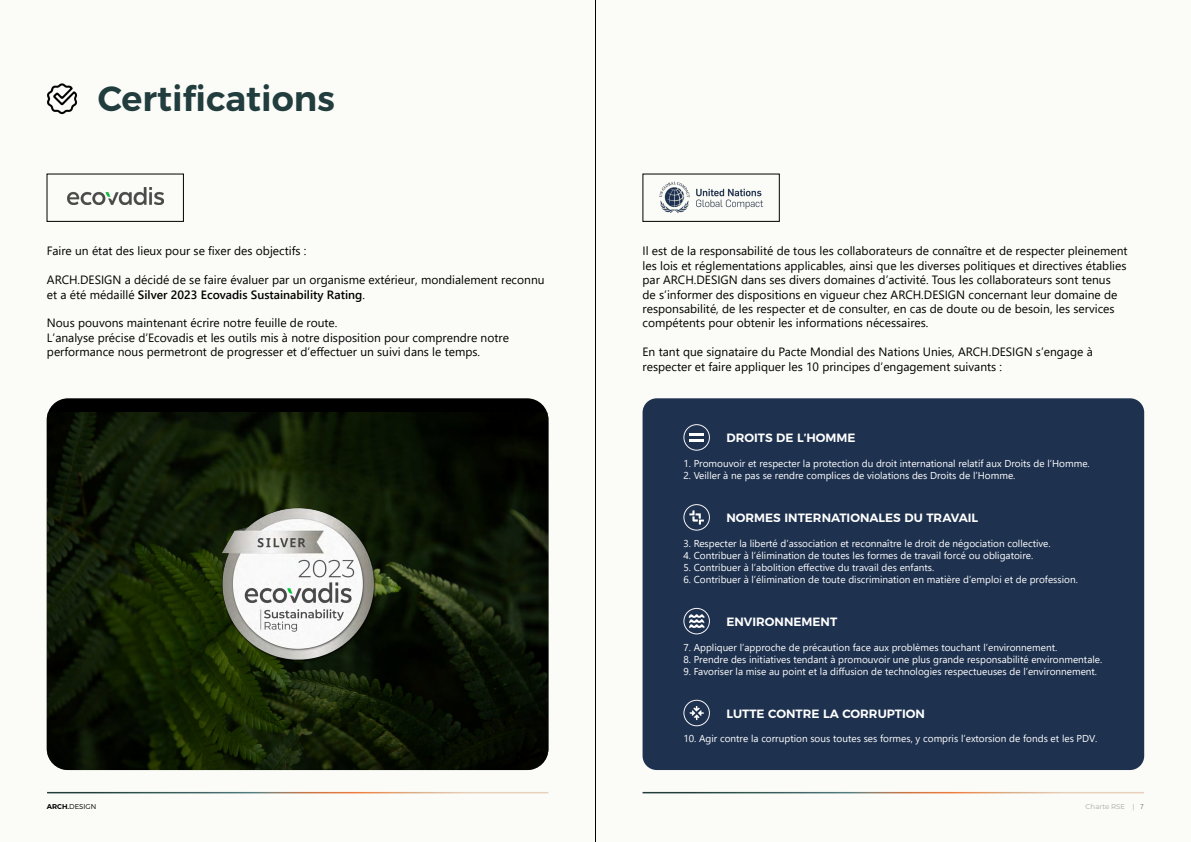
<style>
.page{position:relative;width:1191px;height:842px;background:#fff}
.page>*{position:absolute;margin:0;border:0;box-sizing:border-box;transform-origin:0 0}
.t1{font:600 35px "Montserrat";color:#213d3d}
.t2{font:12px/14.4px "Segoe UI";color:#000}
.t3{font:600 12px "Montserrat";color:#fff}
.t4{font:10px "Segoe UI";color:#fff}
.t5{font:300 7px "Montserrat";color:#000}
.t6{font:7px "Montserrat";color:#a6a6a6}
.s1{font-weight:600}
.s2{font-family:"Segoe UI";color:#7f7f7f}
</style>
<div class="page">
<div style="left:595px;top:0;width:596px;height:842px;background:#fbfcf7"></div>
<div style="left:0;top:0;width:595px;height:842px;background:#fbfcf7"></div>
<hr style="left:47px;top:792px;width:501px;height:1px;background:#fff">
<hr style="left:642px;top:792px;width:501px;height:1px;background:#fff">
<hr style="left:595px;top:0;width:1px;height:842px;background:#000">
<img style="left:47px;top:83px;width:30px;height:31px">
<div style="left:47px;top:398px;width:501px;height:372px;background:#000;border-radius:21px"></div>
<img style="left:47px;top:412px;width:501px;height:358px">
<img style="left:220px;top:506px;width:156px;height:156px">
<img style="left:659px;top:181px;width:105px;height:32px">
<div style="left:642px;top:174px;width:137px;height:48px;border:1px solid #000"></div>
<img style="left:67px;top:188px;width:96px;height:17px">
<div style="left:47px;top:174px;width:137px;height:48px;border:1px solid #000"></div>
<div style="left:642px;top:398px;width:502px;height:372px;background:#1e314f;border-radius:14px"></div>
<svg style="left:689px;top:433px;width:15px;height:2px"></svg>
<hr style="left:689px;top:439px;width:15px;height:3px;background:#fff">
<div style="left:683px;top:424px;width:27px;height:27px;border:1px solid #f7f6f7;border-radius:50%"></div>
<div style="left:683px;top:504px;width:27px;height:27px;border:1px solid #f7f6f7;border-radius:50%"></div>
<svg style="left:689px;top:510px;width:15px;height:14px"></svg>
<div style="left:683px;top:608px;width:27px;height:26px;border:1px solid #f7f6f7;border-radius:50%"></div>
<svg style="left:688px;top:614px;width:17px;height:14px"></svg>
<div style="left:683px;top:700px;width:27px;height:26px;border:1px solid #f7f6f7;border-radius:50%"></div>
<svg style="left:689px;top:706px;width:14px;height:14px"></svg>
<h1 class="t1" style="left:98px;top:70px;width:238px">Certifications</h1>
<p class="t2" style="left:47px;top:243px;width:261px">Faire un état des lieux pour se fixer des objectifs :</p>
<p class="t2" style="left:47px;top:272px;width:499px">ARCH.DESIGN a décidé de se faire évaluer par un organisme extérieur, mondialement reconnu et a été médaillé <span class="s1">Silver 2023 Ecovadis Sustainability Rating</span>.</p>
<p class="t2" style="left:47px;top:315px;width:463px">Nous pouvons maintenant écrire notre feuille de route.<br>L’analyse précise d’Ecovadis et les outils mis à notre disposition pour comprendre notre performance nous permetront de progresser et d’effectuer un suivi dans le temps.</p>
<p class="t2" style="left:642px;top:243px;width:486px">Il est de la responsabilité de tous les collaborateurs de connaître et de respecter pleinement les lois et réglementations applicables, ainsi que les diverses politiques et directives établies par ARCH.DESIGN dans ses divers domaines d’activité. Tous les collaborateurs sont tenus<br>de s’informer des dispositions en vigueur chez ARCH.DESIGN concernant leur domaine de responsabilité, de les respecter et de consulter, en cas de doute ou de besoin, les services compétents pour obtenir les informations nécessaires.</p>
<p class="t2" style="left:642px;top:344px;width:452px">En tant que signataire du Pacte Mondial des Nations Unies, ARCH.DESIGN s’engage à respecter et faire appliquer les 10 principes d’engagement suivants :</p>
<p class="t3" style="left:726px;top:428px;width:131px">DROITS DE L’HOMME</p>
<p class="t4" style="left:683px;top:454px;width:408px">1. Promouvoir et respecter la protection du droit international relatif aux Droits de l’Homme.</p>
<p class="t4" style="left:683px;top:466px;width:333px">2. Veiller à ne pas se rendre complices de violations des Droits de l’Homme.</p>
<p class="t3" style="left:726px;top:508px;width:253px">NORMES INTERNATIONALES DU TRAVAIL</p>
<p class="t4" style="left:683px;top:534px;width:369px">3. Respecter la liberté d’association et reconnaître le droit de négociation collective.</p>
<p class="t4" style="left:683px;top:546px;width:351px">4. Contribuer à l’élimination de toutes les formes de travail forcé ou obligatoire.</p>
<p class="t4" style="left:683px;top:558px;width:252px">5. Contribuer à l’abolition effective du travail des enfants.</p>
<p class="t4" style="left:683px;top:570px;width:396px">6. Contribuer à l’élimination de toute discrimination en matière d’emploi et de profession.</p>
<p class="t3" style="left:726px;top:612px;width:112px">ENVIRONNEMENT</p>
<p class="t4" style="left:683px;top:637px;width:375px">7. Appliquer l’approche de précaution face aux problèmes touchant l’environnement.</p>
<p class="t4" style="left:683px;top:649px;width:420px">8. Prendre des initiatives tendant à promouvoir une plus grande responsabilité environmentale.</p>
<p class="t4" style="left:683px;top:661px;width:415px">9. Favoriser la mise au point et la diffusion de technologies respectueuses de l’environnement.</p>
<p class="t3" style="left:726px;top:704px;width:200px">LUTTE CONTRE LA CORRUPTION</p>
<p class="t4" style="left:683px;top:729px;width:415px">10. Agir contre la corruption sous toutes ses formes, y compris l’extorsion de fonds et les PDV.</p>
<p class="t5" style="left:47px;top:801px;width:51px"><span class="s1">ARCH.</span>DESIGN</p>
<p class="t6" style="left:1085px;top:802px;width:60px">Charte RSE | <span class="s2">7</span></p>
</div>
